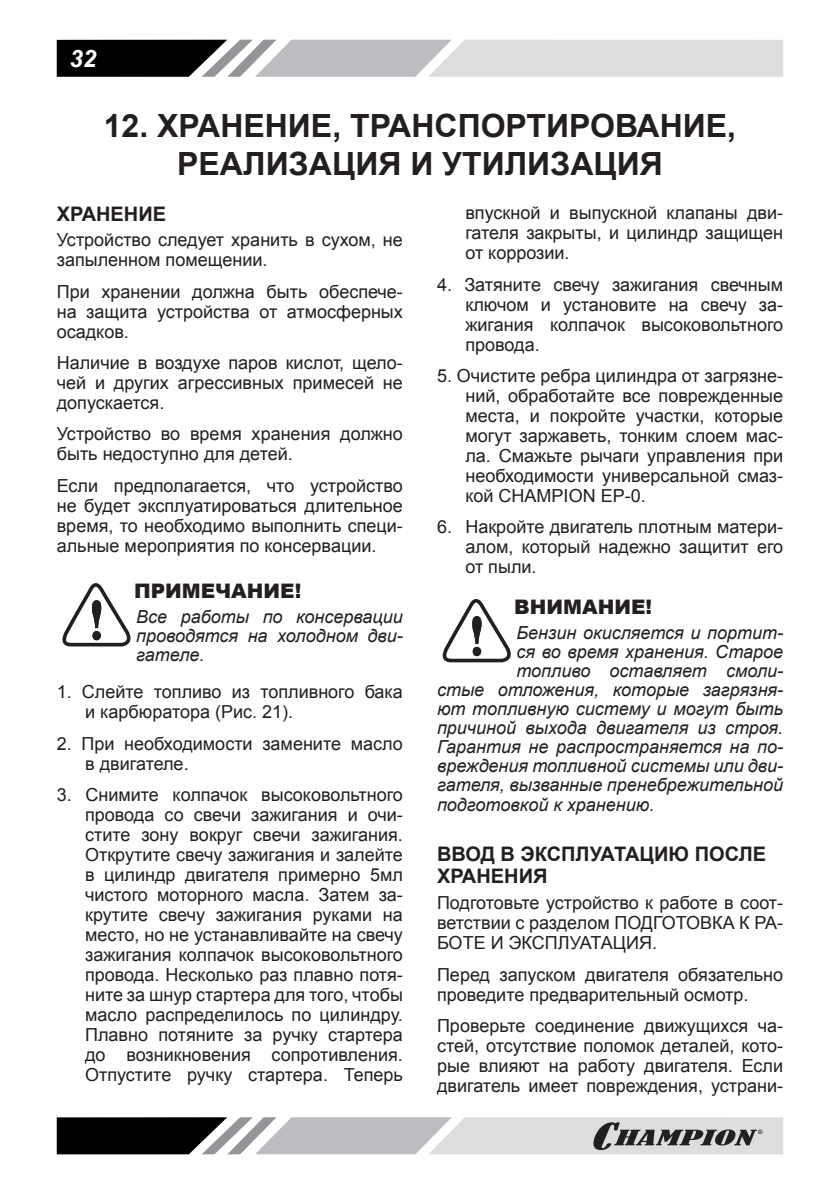
<style>
.page{position:relative;width:840px;height:1191px;background:#fff}
.page>*{position:absolute;margin:0;border:0;box-sizing:border-box;transform-origin:0 0}
.t1{font:700 32px/38.4px "Arial";color:#231f20;text-align:center}
.t2{font:italic 700 24px "Arial";color:#fff}
.t3{font:700 20px/22px "Arial";color:#231f20}
.t4{font:900 20px "Arial";color:#231f20}
.p_list{font:18px/20px "Arial";color:#231f20;text-align:justify}
.p{font:italic 18px/19px "Arial";color:#231f20;text-align:justify}
</style>
<div class="page">
<svg style="left:57px;top:40px;width:725px;height:37px;background:#a7a8a9"></svg>
<svg style="left:57px;top:1117px;width:725px;height:37px;background:#9c9c9e"></svg>
<svg style="left:62px;top:583px;width:69px;height:63px"></svg>
<svg style="left:442px;top:599px;width:69px;height:63px"></svg>
<h2 class="t2" style="left:70px;top:42px;width:28px">32</h2>
<p class="t1" style="left:104px;top:107px;width:633px">12. ХРАНЕНИЕ, ТРАНСПОРТИРОВАНИЕ,<br>РЕАЛИЗАЦИЯ И УТИЛИЗАЦИЯ</p>
<p class="t3" style="left:57px;top:203px;width:111px">ХРАНЕНИЕ</p>
<p class="p_list" style="left:57px;top:230px;width:347px">Устройство следует хранить в сухом, не запыленном помещении.</p>
<p class="p_list" style="left:57px;top:281px;width:347px">При хранении должна быть обеспече&shy;на защита устройства от атмосферных осадков.</p>
<p class="p_list" style="left:57px;top:353px;width:347px">Наличие в воздухе паров кислот, щело&shy;чей и других агрессивных примесей не допускается.</p>
<p class="p_list" style="left:57px;top:424px;width:347px">Устройство во время хранения должно быть недоступно для детей.</p>
<p class="p_list" style="left:57px;top:475px;width:347px">Если предполагается, что устройство не будет эксплуатироваться длительное время, то необходимо выполнить специ&shy;альные мероприятия по консервации.</p>
<p class="t4" style="left:134px;top:577px;width:169px">ПРИМЕЧАНИЕ!</p>
<p class="p" style="left:136px;top:607px;width:268px">Все работы по консервации проводятся на холодном дви&shy;гателе.</p>
<p class="p_list" style="left:85px;top:682px;width:319px;text-indent:-28px">1. Слейте топливо из топливного бака и карбюратора (Рис. 21).</p>
<p class="p_list" style="left:85px;top:733px;width:319px;text-indent:-28px">2. При необходимости замените масло в двигателе.</p>
<p class="p_list" style="left:85px;top:784px;width:319px;text-indent:-28px">3. Снимите колпачок высоковольтного провода со свечи зажигания и очи&shy;стите зону вокруг свечи зажигания.<br>Открутите свечу зажигания и залейте в цилиндр двигателя примерно 5мл чистого моторного масла. Затем за&shy;крутите свечу зажигания руками на место, но не устанавливайте на свечу зажигания колпачок высоковольтного провода. Несколько раз плавно потя&shy;ните за шнур стартера для того, чтобы масло распределилось по цилиндру.<br>Плавно потяните за ручку стартера до возникновения сопротивления.<br>Отпустите ручку стартера. Теперь</p>
<p class="p_list" style="left:465px;top:203px;width:319px">впускной и выпускной клапаны дви&shy;гателя закрыты, и цилиндр защищен от коррозии.</p>
<p class="p_list" style="left:465px;top:274px;width:319px;text-indent:-28px">4. Затяните свечу зажигания свечным ключом и установите на свечу за&shy;жигания колпачок высоковольтного провода.</p>
<p class="p_list" style="left:465px;top:366px;width:319px;text-indent:-28px">5. Очистите ребра цилиндра от загрязне&shy;ний, обработайте все поврежденные места, и покройте участки, которые могут заржаветь, тонким слоем мас&shy;ла. Смажьте рычаги управления при необходимости универсальной смаз&shy;кой CHAMPION EP-0.</p>
<p class="p_list" style="left:465px;top:517px;width:319px;text-indent:-28px">6. Накройте двигатель плотным матери&shy;алом, который надежно защитит его от пыли.</p>
<p class="t4" style="left:514px;top:592px;width:139px">ВНИМАНИЕ!</p>
<p class="p" style="left:516px;top:623px;width:268px">Бензин окисляется и портит-</p>
<p class="p" style="left:516px;top:642px;width:268px">ся во время хранения. Старое</p>
<p class="p" style="left:516px;top:661px;width:268px">топливо оставляет смоли-</p>
<p class="p" style="left:437px;top:680px;width:347px">стые отложения, которые загрязня-</p>
<p class="p" style="left:437px;top:699px;width:347px">ют топливную систему и могут быть</p>
<p class="p" style="left:437px;top:718px;width:347px">причиной выхода двигателя из строя.</p>
<p class="p" style="left:437px;top:737px;width:347px">Гарантия не распространяется на по-</p>
<p class="p" style="left:437px;top:756px;width:347px">вреждения топливной системы или дви-</p>
<p class="p" style="left:437px;top:775px;width:347px">гателя, вызванные пренебрежительной</p>
<p class="p" style="left:437px;top:795px;width:219px">подготовкой к хранению.</p>
<p class="t3" style="left:437px;top:844px;width:330px">ВВОД В ЭКСПЛУАТАЦИЮ ПОСЛЕ<br>ХРАНЕНИЯ</p>
<p class="p_list" style="left:437px;top:893px;width:347px">Подготовьте устройство к работе в соот&shy;ветствии с разделом ПОДГОТОВКА К РА-БОТЕ И ЭКСПЛУАТАЦИЯ.</p>
<p class="p_list" style="left:437px;top:964px;width:347px">Перед запуском двигателя обязательно проведите предварительный осмотр.</p>
<p class="p_list" style="left:437px;top:1015px;width:347px">Проверьте соединение движущихся ча&shy;стей, отсутствие поломок деталей, кото&shy;рые влияют на работу двигателя. Если двигатель имеет повреждения, устрани-</p>
</div>
